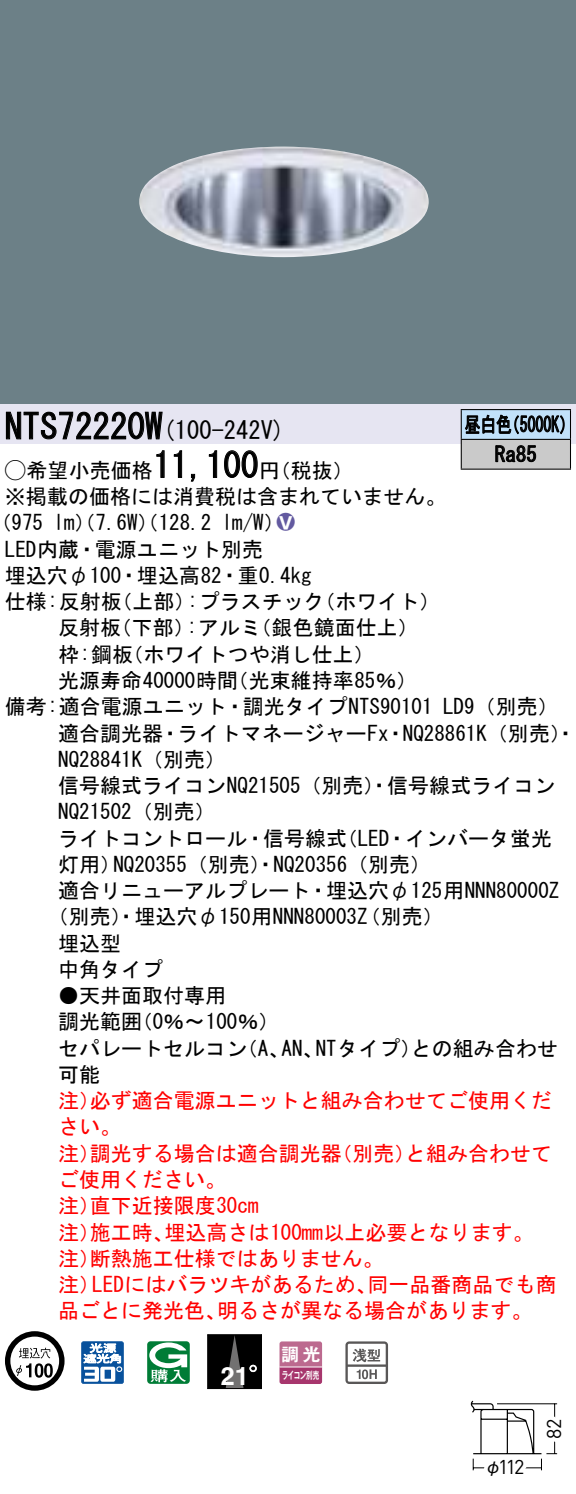
<style>
.page{position:relative;width:576px;height:1494px;background:#fff}
.page>*{position:absolute;margin:0;border:0;box-sizing:border-box;transform-origin:0 0}
.t1{font:35px "MS Gothic";color:#000}
.t2{font:700 25.2px "Helvetica LT Std";color:#fff}
.t3{font:24.5px "MS Gothic";color:#000}
.t4{font:21px/26.2px "MS Gothic";color:#000}
.t5{font:21px/26.2px "MS Gothic";color:#f00}
.t6{font:21px/29.8px "MS Gothic";color:#000;scale:.75 1}
.t7{font:21px "Ford Classification 1";color:#635aa0}
.t8{font:19.95px "DINOT";color:#000}
.t9{font:17.5px "Gothic MB101 Pro De Bold 90 pv RKSJ H";color:#fff}
.t10{font:17.5px "Gothic BBB Pro Medium 90 pv RKSJ H";color:#000}
.t11{font:10.15px "Gothic MB101 Pro De Bold 90 pv RKSJ H";letter-spacing:-.05em;color:#fff;scale:.65 1}
.s1{font-size:35px}
.s2{font-family:"Ford Classification 1"}
.s3{color:#fff}
</style>
<div class="page">
<div style="left:0;top:0;width:575px;height:404px;background:#6c8087"></div>
<img style="left:139px;top:146px;width:290px;height:111px">
<div style="left:0;top:404px;width:575px;height:40px;background:#e6e5f2"></div>
<svg style="left:6px;top:411px;width:157px;height:29px"></svg>
<svg style="left:156px;top:450px;width:9px;height:28px"></svg>
<svg style="left:173px;top:450px;width:9px;height:28px"></svg>
<svg style="left:190px;top:473px;width:6px;height:9px"></svg>
<svg style="left:208px;top:450px;width:9px;height:28px"></svg>
<svg style="left:224px;top:450px;width:34px;height:28px"></svg>
<svg style="left:5px;top:1331px;width:59px;height:59px"></svg>
<svg style="left:44px;top:1363px;width:9px;height:14px"></svg>
<svg style="left:81px;top:1341px;width:43px;height:42px"></svg>
<svg style="left:147px;top:1341px;width:43px;height:42px"></svg>
<div style="left:207px;top:1334px;width:54px;height:54px;background:#000"></div>
<svg style="left:226px;top:1336px;width:17px;height:50px"></svg>
<div style="left:207px;top:1334px;width:55px;height:54px;border:1px solid #000"></div>
<svg style="left:249px;top:1364px;width:8px;height:7px"></svg>
<svg style="left:279px;top:1341px;width:43px;height:42px;background:#b65c86"></svg>
<hr style="left:279px;top:1366px;width:43px;height:1px;background:#fff">
<svg style="left:345px;top:1341px;width:43px;height:42px"></svg>
<div style="left:461px;top:409px;width:109px;height:30px;background:#c1e1fa"></div>
<div style="left:461px;top:439px;width:109px;height:30px;background:#cacaca"></div>
<hr style="left:460px;top:409px;width:110px;height:1px;background:#000">
<hr style="left:569px;top:410px;width:2px;height:29px;background:#000">
<hr style="left:460px;top:439px;width:110px;height:1px;background:#000">
<hr style="left:569px;top:440px;width:2px;height:28px;background:#000">
<hr style="left:460px;top:468px;width:110px;height:2px;background:#000">
<svg style="left:460px;top:410px;width:104px;height:58px"></svg>
<svg style="left:470px;top:1400px;width:88px;height:71px"></svg>
<h1 class="t1" style="left:5px;top:409px;width:142px">NTS72220</h1>
<p class="t3" style="left:145px;top:418px;width:141px">(<span class="s1">W</span> 100-242 (V</p>
<h1 class="t1" style="left:153px;top:447px;width:106px">11,100</h1>
<p class="t4" style="left:5px;top:457px;width:442px"><span class="s2">A</span>希望小売価格<br>※掲載の価格には消費税は含まれていません。</p>
<p class="t7" style="left:277px;top:511px;width:19px">2<span class="s3">8</span></p>
<p class="t4" style="left:259px;top:457px;width:96px">（円税抜(</p>
<p class="t4" style="left:222px;top:509px;width:64px">l m (W/</p>
<p class="t4" style="left:5px;top:509px;width:308px;text-indent:-14px">（975<br>LED内蔵・電源ユニット別売<br>埋込穴φ100・埋込高82・重0.4kg</p>
<p class="t4" style="left:54px;top:509px;width:159px">lm）（7.6 ）（W 128.2</p>
<p class="t4" style="left:5px;top:588px;width:118px">仕様:反射板</p>
<p class="t4" style="left:111px;top:588px;width:85px">（上部）</p>
<p class="t4" style="left:187px;top:588px;width:139px">:プラスチック</p>
<p class="t4" style="left:314px;top:588px;width:127px">（ホワイト(</p>
<p class="t4" style="left:58px;top:614px;width:65px">反射板</p>
<p class="t4" style="left:111px;top:614px;width:85px">（下部）</p>
<p class="t4" style="left:187px;top:614px;width:76px">:アルミ</p>
<p class="t4" style="left:250px;top:614px;width:169px">（銀色鏡面仕上(</p>
<p class="t4" style="left:58px;top:641px;width:76px">枠:鋼板</p>
<p class="t4" style="left:122px;top:641px;width:254px">（ホワイトつや消し仕上(</p>
<p class="t4" style="left:58px;top:667px;width:181px">光源寿命40000時間</p>
<p class="t4" style="left:227px;top:667px;width:191px">（光束維持率85％(</p>
<p class="t6" style="left:494px;top:409px;width:57px;text-indent:-30px">昼白色<br>Ra85</p>
<p class="t6" style="left:504px;top:409px;width:96px">（5000 (K</p>
<p class="t4" style="left:402px;top:693px;width:175px;text-indent:-398px">備考:適合電源ユニット・調光タイプNTS90101<br>NQ28861 （K 別売・(</p>
<p class="t4" style="left:443px;top:693px;width:117px">LD （9 別売(</p>
<p class="t4" style="left:177px;top:719px;width:212px">ライトマネージャーFx</p>
<p class="t4" style="left:58px;top:719px;width:106px">適合調光器</p>
<p class="t4" style="left:58px;top:746px;width:169px">NQ28841 （K 別売(</p>
<p class="t4" style="left:58px;top:772px;width:498px">信号線式ライコンNQ21505（別売）・信号線式ライコン</p>
<p class="t4" style="left:58px;top:798px;width:159px">NQ21502（別売(</p>
<p class="t4" style="left:336px;top:824px;width:217px">（LED・インバータ蛍光</p>
<p class="t4" style="left:160px;top:719px;width:22px">・</p>
<p class="t4" style="left:385px;top:719px;width:22px">・</p>
<p class="t4" style="left:113px;top:824px;width:319px;text-indent:-55px">ライトコントロール・信号線式<br>NQ20355（別売）・NQ20356（別売(</p>
<p class="t4" style="left:58px;top:851px;width:64px">灯用）</p>
<p class="t4" style="left:58px;top:877px;width:502px">適合リニューアルプレート・埋込穴φ125用NNN80000Z</p>
<p class="t4" style="left:48px;top:903px;width:397px">（別売）・埋込穴φ150用NNN80003（Z 別売(</p>
<p class="t4" style="left:58px;top:929px;width:64px">埋込型</p>
<p class="t4" style="left:58px;top:956px;width:106px">中角タイプ</p>
<p class="t4" style="left:132px;top:982px;width:149px;text-indent:-73px">●天井面取付専用<br>)0％〜100％(</p>
<p class="t4" style="left:58px;top:1008px;width:85px">調光範囲</p>
<p class="t4" style="left:315px;top:1034px;width:107px">NTタイプ）</p>
<p class="t4" style="left:411px;top:1034px;width:148px">との組み合わせ</p>
<p class="t4" style="left:58px;top:1034px;width:190px">セパレートセルコン可能</p>
<p class="t5" style="left:90px;top:1087px;width:463px">必ず適合電源ユニットと組み合わせてご使用くだ</p>
<p class="t4" style="left:237px;top:1034px;width:54px">（、A</p>
<p class="t4" style="left:281px;top:1034px;width:43px">AN、</p>
<p class="t5" style="left:58px;top:1087px;width:64px">注）さい。</p>
<p class="t5" style="left:90px;top:1139px;width:253px">調光する場合は適合調光器</p>
<p class="t5" style="left:331px;top:1139px;width:85px">（別売）</p>
<p class="t5" style="left:405px;top:1139px;width:148px">と組み合わせて</p>
<p class="t5" style="left:58px;top:1139px;width:43px">注）</p>
<p class="t5" style="left:58px;top:1166px;width:169px">ご使用ください。</p>
<p class="t5" style="left:90px;top:1192px;width:170px">直下近接限度30cm</p>
<p class="t5" style="left:58px;top:1192px;width:43px">注）</p>
<p class="t5" style="left:164px;top:1218px;width:370px">埋込高さは100mm以上必要となります。</p>
<p class="t5" style="left:90px;top:1218px;width:85px">施工時、</p>
<p class="t5" style="left:90px;top:1218px;width:295px;text-indent:-32px">注）<br>断熱施工仕様ではありません。</p>
<p class="t5" style="left:58px;top:1244px;width:43px">注）</p>
<p class="t5" style="left:92px;top:1271px;width:286px">LEDにはバラツキがあるため、</p>
<p class="t5" style="left:367px;top:1271px;width:190px">同一品番商品でも商</p>
<p class="t5" style="left:58px;top:1271px;width:43px">注）</p>
<p class="t5" style="left:58px;top:1297px;width:169px">品ごとに発光色、</p>
<p class="t5" style="left:217px;top:1297px;width:317px">明るさが異なる場合があります。</p>
<p class="t2" style="left:221px;top:1360px;width:30px">21</p>
<p class="t9" style="left:281px;top:1339px;width:41px">調光</p>
<p class="t11" style="left:282px;top:1366px;width:59px">ライコン別売</p>
<p class="t8" style="left:498px;top:1452px;width:28px">112</p>
<p class="t10" style="left:484px;top:1452px;width:19px">φ</p>
<p class="t8" style="left:540px;top:1439px;width:22px;rotate:-90deg">82</p>
</div>
